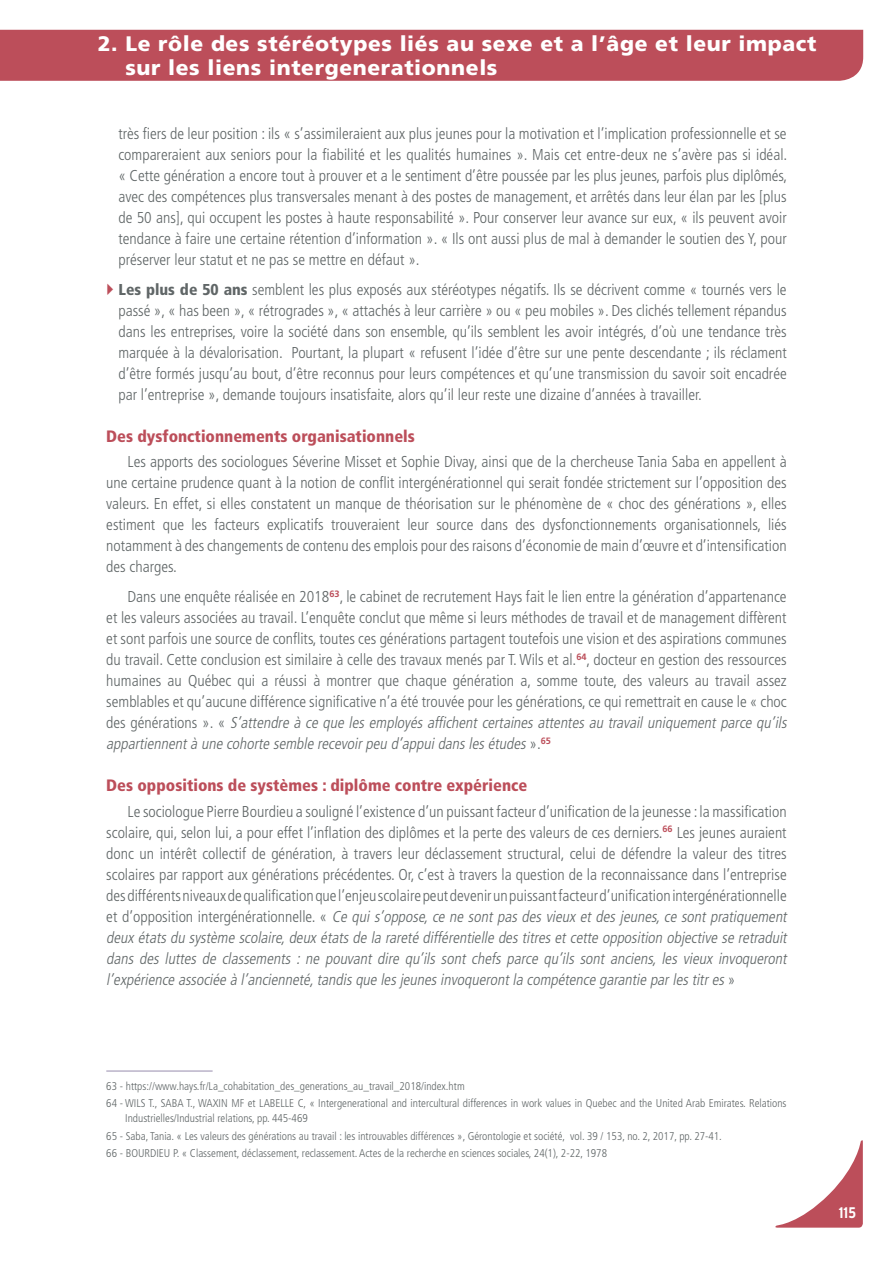
<style>
.page{position:relative;width:893px;height:1263px;background:#fff}
.page>*{position:absolute;margin:0;border:0;box-sizing:border-box;transform-origin:0 0}
.t1{font:900 21px/24px "Frutiger";letter-spacing:.03em;color:#fff}
.t2{font:900 condensed 16.5px "Frutiger";color:#bc4e5a}
.t3{font:300 condensed 15.75px/21px "Frutiger";color:#606667;text-align:justify}
.t4{font:700 condensed 15.3px "Interstate";color:#fff}
.t5{font:300 condensed 11.25px/17.1px "Frutiger";color:#606667}
.s1{font-weight:900}
.s2{font-style:italic}
</style>
<div class="page">
<svg style="left:775px;top:1140px;width:88px;height:87px"></svg>
<hr style="left:106px;top:1071px;width:107px;height:1px;background:#978cad">
<div style="left:0;top:30px;width:863px;height:51px;background:#bc4e5a"></div>
<h1 class="t1" style="left:125px;top:31px;width:692px;text-indent:-28px">2. Le rôle des stéréotypes liés au sexe et a l’âge et leur impact sur les liens intergenerationnels</h1>
<p class="t3" style="left:118px;top:124px;width:670px">très fiers de leur position : ils « s’assimileraient aux plus jeunes pour la motivation et l’implication professionnelle et se compareraient aux seniors pour la fiabilité et les qualités humaines ». Mais cet entre-deux ne s’avère pas si idéal. « Cette génération a encore tout à prouver et a le sentiment d’être poussée par les plus jeunes, parfois plus diplômés, avec des compétences plus transversales menant à des postes de management, et arrêtés dans leur élan par les [plus de 50 ans], qui occupent les postes à haute responsabilité ». Pour conserver leur avance sur eux, « ils peuvent avoir tendance à faire une certaine rétention d’information ». « Ils ont aussi plus de mal à demander le soutien des Y, pour préserver leur statut et ne pas se mettre en défaut ».</p>
<p class="t3" style="left:118px;top:279px;width:670px"><span class="s1">Les plus de 50 ans</span> semblent les plus exposés aux stéréotypes négatifs. Ils se décrivent comme « tournés vers le passé », « has been », « rétrogrades », « attachés à leur carrière » ou « peu mobiles ». Des clichés tellement répandus dans les entreprises, voire la société dans son ensemble, qu’ils semblent les avoir intégrés, d’où une tendance très marquée à la dévalorisation. Pourtant, la plupart « refusent l’idée d’être sur une pente descendante ; ils réclament d’être formés jusqu’au bout, d’être reconnus pour leurs compétences et qu’une transmission du savoir soit encadrée par l’entreprise », demande toujours insatisfaite, alors qu’il leur reste une dizaine d’années à travailler.</p>
<p class="t2" style="left:106px;top:426px;width:310px">Des dysfonctionnements organisationnels</p>
<p class="t3" style="left:106px;top:452px;width:682px;text-indent:21px">Les apports des sociologues Séverine Misset et Sophie Divay, ainsi que de la chercheuse Tania Saba en appellent à une certaine prudence quant à la notion de conflit intergénérationnel qui serait fondée strictement sur l’opposition des valeurs. En effet, si elles constatent un manque de théorisation sur le phénomène de « choc des générations », elles estiment que les facteurs explicatifs trouveraient leur source dans des dysfonctionnements organisationnels, liés notamment à des changements de contenu des emplois pour des raisons d’économie de main d’œuvre et d’intensification des charges.</p>
<p class="t3" style="left:106px;top:586px;width:685px;text-align:left;text-indent:21px">Dans une enquête réalisée en 2018<sup>63</sup>, le cabinet de recrutement Hays fait le lien entre la génération d’appartenance et les valeurs associées au travail. L’enquête conclut que même si leurs méthodes de travail et de management diffèrent et sont parfois une source de conflits, toutes ces générations partagent toutefois une vision et des aspirations communes du travail. Cette conclusion est similaire à celle des travaux menés par T. Wils et al.<sup>64</sup>, docteur en gestion des ressources humaines au Québec qui a réussi à montrer que chaque génération a, somme toute, des valeurs au travail assez semblables et qu’aucune différence significative n’a été trouvée pour les générations, ce qui remettrait en cause le « choc d e s g é n é r a t i o n s » . « <span class="s2">S’attendre à ce que les employés affichent certaines attentes au travail uniquement parce qu’ils appartiennentà une cohorte semble recevoirpeu d’appuidanslesétudes</span>» . <sup>6</sup> <sup>5</sup></p>
<p class="t2" style="left:106px;top:775px;width:423px">Des oppositions de systèmes : diplôme contre expérience</p>
<p class="t3" style="left:106px;top:801px;width:685px;text-align:left;text-indent:21px">Le sociologue Pierre Bourdieu a souligné l’existence d’un puissant facteur d’unification de la jeunesse : la massification scolaire, qui, selon lui, a pour effet l’inflation des diplômes et la perte des valeurs de ces derniers.<sup>66</sup> Les jeunes auraient donc un intérêt collectif de génération, à travers leur déclassement structural, celui de défendre la valeur des titres scolaires par rapport aux générations précédentes. Or, c’est à travers la question de la reconnaissance dans l’entreprise des différents niveaux de qualification que l’enjeu scolaire peut devenir un puissant facteur d’unification intergénérationnelle e t d ’ o p p o s i t i o n i n t e r g é n é ra t i o n n e l l e . « <span class="s2">Ce qui s’oppose,ce ne sont pas des vieux et des jeunes,ce sont pratiquement deux états du système scolaire,deux états de la rareté différentielle des titres et cette opposition objective se retraduit dans des luttes de classements : ne pouvant dire qu’ils sont chefs parce qu’ils sont anciens, les vieux invoqueront l’expérience associée à l’ancienneté,tandisque lesjeunesinvoquerontla compétence garantie parlestitres</span> »</p>
<p class="t5" style="left:106px;top:1078px;width:682px">63 - https://www.hays.fr/La_cohabitation_des_generations_au_travail_2018/index.htm<br>64 - WILS T., SABA T., WAXIN MF et LABELLE C, « Intergenerational and intercultural differences in work values in Quebec and the United Arab Emirates. Relations</p>
<p class="t5" style="left:106px;top:1110px;width:617px;text-indent:19px">Industrielles/Industrial relations, pp. 445-469<br>65 - Saba, Tania. « Les valeurs des générations au travail : les introuvables différences », Gérontologie et société, vol. 39 / 153, no. 2, 2017, pp. 27-41.<br>66 - BOURDIEU P. « Classement, déclassement, reclassement. Actes de la recherche en sciences sociales, 24(1), 2-22, 1978</p>
<p class="t4" style="left:839px;top:1204px;width:19px">115</p>
</div>
